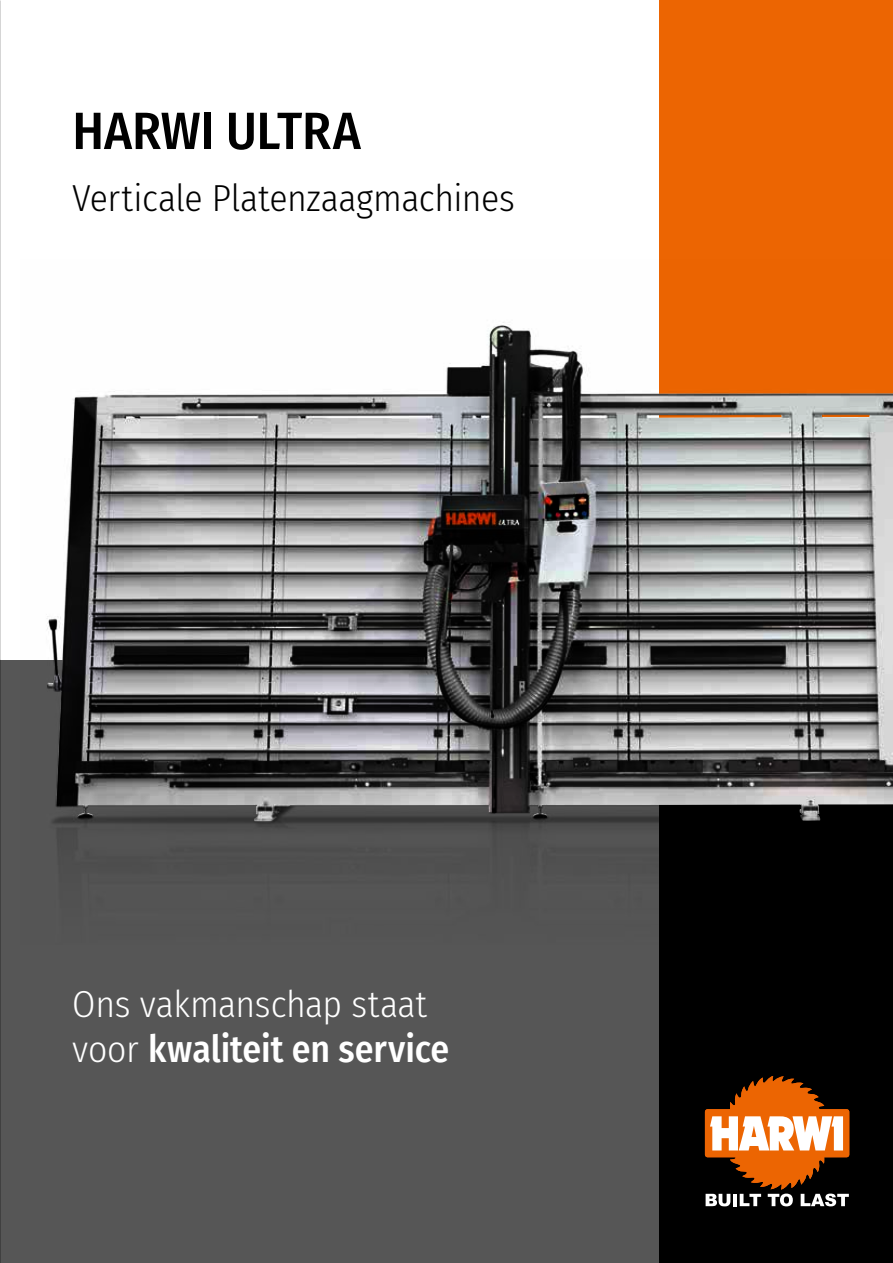
<style>
.page{position:relative;width:893px;height:1263px;background:#fff}
.page>*{position:absolute;margin:0;border:0;box-sizing:border-box;transform-origin:0 0}
.t1{font:500 52.5px "Fira Sans Condensed";letter-spacing:-.005em;color:#000}
.t2{font:300 37.5px/45px "Fira Sans Condensed";letter-spacing:-.01em;color:#fff}
.t3{font:300 37.5px "Fira Sans Condensed";letter-spacing:-.01em;color:#000}
.s1{font-weight:500}
</style>
<div class="page">
<div style="left:0;top:659px;width:893px;height:604px;background:#565656"></div>
<div style="left:659px;top:504px;width:234px;height:759px;background:#000"></div>
<svg style="left:705px;top:1076px;width:144px;height:130px"></svg>
<div style="left:659px;top:0;width:234px;height:659px;background:#ec6502"></div>
<img style="left:20px;top:322px;width:873px;height:537px">
<h1 class="t1" style="left:72px;top:89px;width:290px">HARWI ULTRA</h1>
<p class="t3" style="left:72px;top:171px;width:444px">Verticale Platenzaagmachines</p>
<p class="t2" style="left:72px;top:981px;width:378px">Ons vakmanschap staat voor <span class="s1">kwaliteit en service</span></p>
</div>
